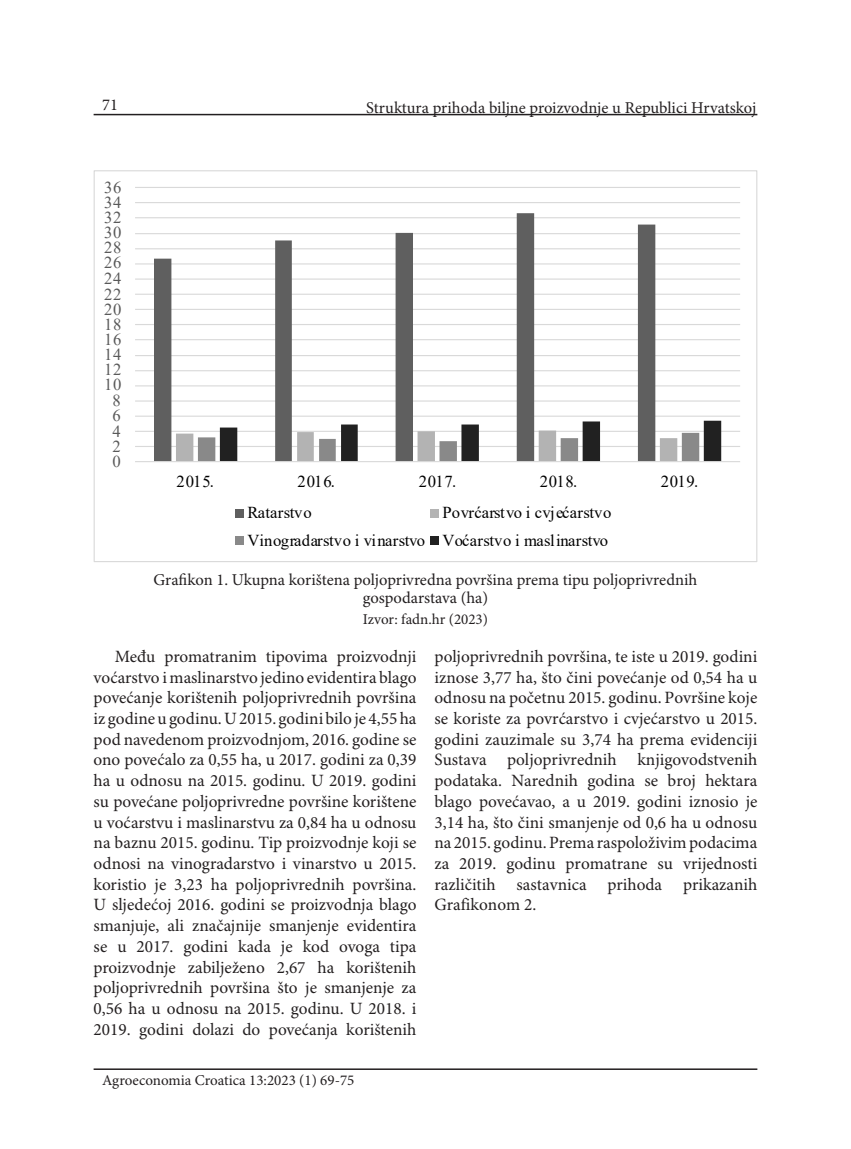
<style>
.page{position:relative;width:851px;height:1149px;background:#fff}
.page>*{position:absolute;margin:0;border:0;box-sizing:border-box;transform-origin:0 0}
.paragraph{font:17.25px/20.7px "Minion Pro";color:#231f20;text-align:justify}
.t1{font:16.65px/28px "Times New Roman";letter-spacing:.01em;color:#000;text-align:right}
.t2{font:16.65px "Times New Roman";letter-spacing:.045em;color:#595959}
.caption-dolje{font:16.5px "Minion Pro";letter-spacing:-.005em;color:#231f20}
.caption-gore{font:16.5px "Minion Pro";color:#231f20}
.caption_izvor{font:15px "Minion Pro";color:#231f20}
</style>
<div class="page">
<hr style="left:94px;top:114px;width:663px;height:1px;background:#231f20">
<hr style="left:94px;top:1068px;width:663px;height:1px;background:#231f20">
<hr style="left:135px;top:446px;width:605px;height:1px;background:#d9d9d9">
<hr style="left:135px;top:430px;width:605px;height:2px;background:#d9d9d9">
<hr style="left:135px;top:415px;width:605px;height:1px;background:#d9d9d9">
<hr style="left:135px;top:400px;width:605px;height:1px;background:#d9d9d9">
<hr style="left:135px;top:385px;width:605px;height:1px;background:#d9d9d9">
<hr style="left:135px;top:370px;width:605px;height:1px;background:#d9d9d9">
<hr style="left:135px;top:355px;width:605px;height:1px;background:#d9d9d9">
<hr style="left:135px;top:339px;width:605px;height:1px;background:#d9d9d9">
<hr style="left:135px;top:324px;width:605px;height:1px;background:#d9d9d9">
<hr style="left:135px;top:309px;width:605px;height:1px;background:#d9d9d9">
<hr style="left:135px;top:293px;width:605px;height:2px;background:#d9d9d9">
<hr style="left:135px;top:278px;width:605px;height:1px;background:#d9d9d9">
<hr style="left:135px;top:263px;width:605px;height:1px;background:#d9d9d9">
<hr style="left:135px;top:248px;width:605px;height:1px;background:#d9d9d9">
<hr style="left:135px;top:233px;width:605px;height:1px;background:#d9d9d9">
<hr style="left:135px;top:217px;width:605px;height:1px;background:#d9d9d9">
<hr style="left:135px;top:202px;width:605px;height:1px;background:#d9d9d9">
<hr style="left:135px;top:187px;width:605px;height:1px;background:#d9d9d9">
<svg style="left:154px;top:213px;width:501px;height:248px"></svg>
<svg style="left:176px;top:420px;width:545px;height:41px"></svg>
<hr style="left:135px;top:461px;width:605px;height:1px;background:#d9d9d9">
<div style="left:236px;top:509px;width:8px;height:8px;background:#5f5f5f"></div>
<div style="left:430px;top:509px;width:8px;height:8px;background:#b3b3b3"></div>
<div style="left:236px;top:536px;width:8px;height:8px;background:#898989"></div>
<div style="left:430px;top:536px;width:8px;height:8px;background:#212121"></div>
<p class="caption-dolje" style="left:102px;top:95px;width:17px">71</p>
<p class="t2" style="left:104px;top:175px;width:19px">36</p>
<p class="t2" style="left:104px;top:190px;width:19px">34</p>
<p class="t2" style="left:104px;top:206px;width:19px">32</p>
<p class="t2" style="left:104px;top:221px;width:19px">30</p>
<p class="t2" style="left:104px;top:236px;width:19px">28</p>
<p class="t2" style="left:104px;top:251px;width:19px">26</p>
<p class="t2" style="left:104px;top:267px;width:19px">24</p>
<p class="t2" style="left:104px;top:282px;width:19px">22</p>
<p class="t2" style="left:104px;top:297px;width:19px">20</p>
<p class="t2" style="left:104px;top:312px;width:19px">18</p>
<p class="t2" style="left:104px;top:327px;width:19px">16</p>
<p class="t2" style="left:104px;top:343px;width:19px">14</p>
<p class="t2" style="left:104px;top:358px;width:19px">12</p>
<p class="t2" style="left:104px;top:373px;width:19px">10</p>
<p class="t2" style="left:112px;top:389px;width:10px">8</p>
<p class="t2" style="left:112px;top:404px;width:10px">6</p>
<p class="t2" style="left:112px;top:419px;width:10px">4</p>
<p class="t2" style="left:112px;top:434px;width:10px">2</p>
<p class="t2" style="left:112px;top:449px;width:10px">0</p>
<p class="caption-gore" style="left:366px;top:98px;width:391px">Struktura prihoda biljne proizvodnje u Republici Hrvatskoj</p>
<p class="t1" style="left:177px;top:466px;width:39px">2015.</p>
<p class="t1" style="left:297px;top:466px;width:39px">2016.</p>
<p class="t1" style="left:418px;top:466px;width:39px">2017.</p>
<p class="t1" style="left:539px;top:466px;width:39px">2018.</p>
<p class="t1" style="left:660px;top:466px;width:39px">2019.</p>
<p class="t1" style="left:247px;top:498px;width:66px">Ratarstvo</p>
<p class="t1" style="left:247px;top:498px;width:365px">Povrćarstvo i cvjećarstvo<br>Vinogradarstvo i vinarstvo Voćarstvo i maslinarstvo</p>
<p class="caption-dolje" style="left:154px;top:569px;width:545px">Grafikon 1. Ukupna korištena poljoprivredna površina prema tipu poljoprivrednih</p>
<p class="caption-dolje" style="left:363px;top:587px;width:127px">gospodarstava (ha)</p>
<p class="caption_izvor" style="left:363px;top:610px;width:127px">Izvor: fadn.hr (2023)</p>
<p class="paragraph" style="left:94px;top:646px;width:324px;text-indent:21px">Među promatranim tipovima proizvodnji voćarstvo i maslinarstvo jedino evidentira blago povećanje korištenih poljoprivrednih površina iz godine u godinu. U 2015. godini bilo je 4,55 ha pod navedenom proizvodnjom, 2016. godine se ono povećalo za 0,55 ha, u 2017. godini za 0,39 ha u odnosu na 2015. godinu. U 2019. godini su povećane poljoprivredne površine korištene u voćarstvu i maslinarstvu za 0,84 ha u odnosu na baznu 2015. godinu. Tip proizvodnje koji se odnosi na vinogradarstvo i vinarstvo u 2015. koristio je 3,23 ha poljoprivrednih površina.<br>U sljedećoj 2016. godini se proizvodnja blago smanjuje, ali značajnije smanjenje evidentira se u 2017. godini kada je kod ovoga tipa proizvodnje zabilježeno 2,67 ha korištenih poljoprivrednih površina što je smanjenje za 0,56 ha u odnosu na 2015. godinu. U 2018. i 2019. godini dolazi do povećanja korištenih</p>
<p class="paragraph" style="left:434px;top:646px;width:324px">poljoprivrednih površina, te iste u 2019. godini iznose 3,77 ha, što čini povećanje od 0,54 ha u odnosu na početnu 2015. godinu. Površine koje se koriste za povrćarstvo i cvjećarstvo u 2015. godini zauzimale su 3,74 ha prema evidenciji Sustava poljoprivrednih knjigovodstvenih podataka. Narednih godina se broj hektara blago povećavao, a u 2019. godini iznosio je 3,14 ha, što čini smanjenje od 0,6 ha u odnosu na 2015. godinu. Prema raspoloživim podacima za 2019. godinu promatrane su vrijednosti različitih sastavnica prihoda prikazanih Grafikonom 2.</p>
<p class="caption_izvor" style="left:102px;top:1070px;width:254px">Agroeconomia Croatica 13:2023 (1) 69-75</p>
</div>
